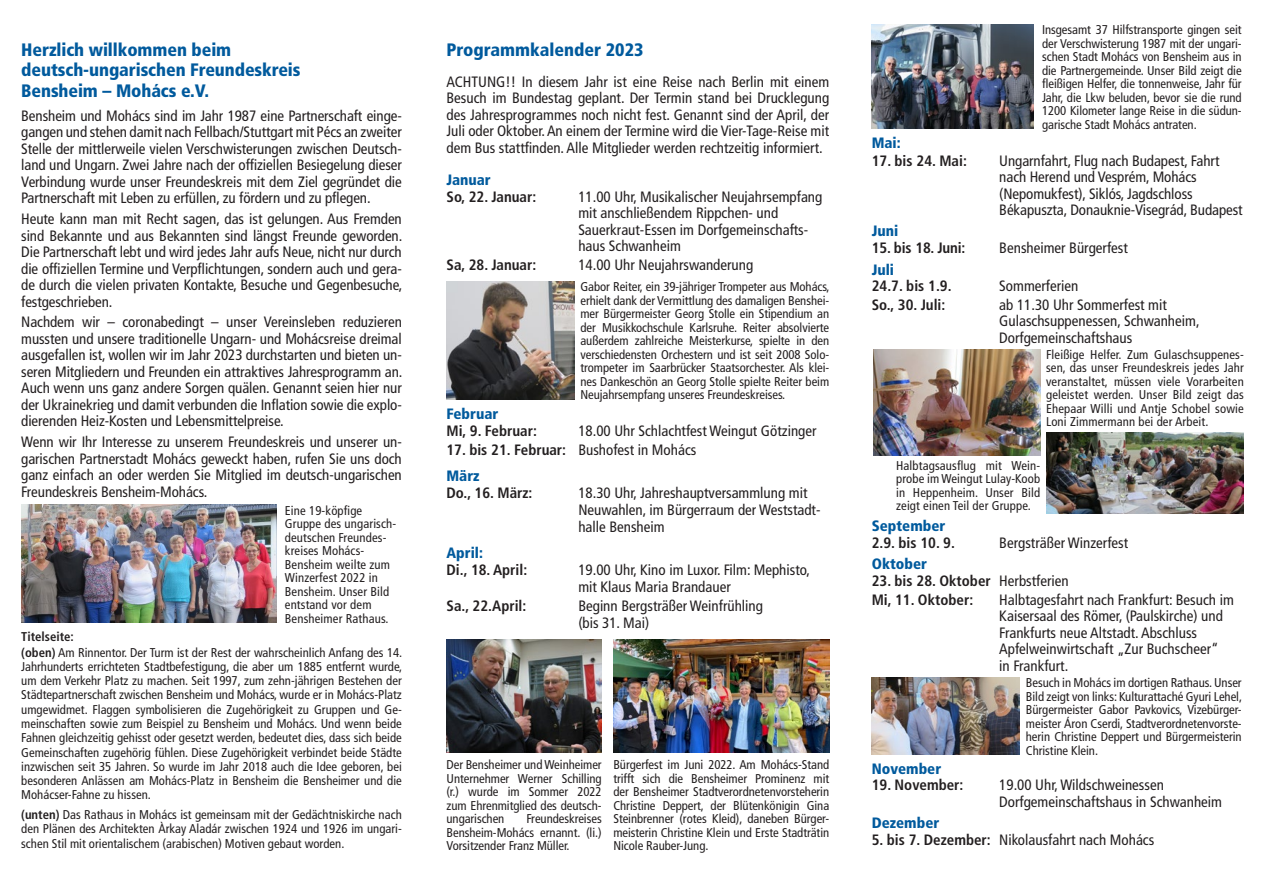
<style>
.page{position:relative;width:1263px;height:893px;background:#fff}
.page>*{position:absolute;margin:0;border:0;box-sizing:border-box;transform-origin:0 0}
.t1{font:900 condensed 18px/19.5px "Frutiger";letter-spacing:-.005em;color:#015a9d}
.t2{font:condensed 15px/16.5px "Frutiger";color:#231f20}
.t3{font:700 condensed 15px/18.6px "Frutiger";color:#231f20}
.t4{font:900 condensed 15px "Frutiger";color:#015a9d}
.t5{font:condensed 12.75px/13.5px "Frutiger";color:#231f20;text-align:justify}
.s1{font-weight:700}
.s2{font-weight:400}
.s3{font-weight:900;color:#015a9d}
</style>
<div class="page">
<img style="left:21px;top:505px;width:255px;height:117px">
<img style="left:872px;top:678px;width:148px;height:76px">
<img style="left:613px;top:639px;width:216px;height:114px">
<img style="left:446px;top:639px;width:156px;height:114px">
<img style="left:1046px;top:432px;width:198px;height:82px">
<img style="left:874px;top:349px;width:166px;height:106px">
<img style="left:446px;top:281px;width:128px;height:118px">
<img style="left:872px;top:25px;width:161px;height:104px">
<h1 class="t1" style="left:21px;top:40px;width:281px">Herzlich willkommen beim deutsch-ungarischen Freundeskreis</h1>
<h1 class="t1" style="left:21px;top:81px;width:189px">Bensheim – Mohács e.V.</h1>
<p class="t2" style="left:21px;top:107px;width:382px;text-align:justify">Bensheim und Mohács sind im Jahr 1987 eine Partnerschaft einge&shy;gangen und stehen damit nach Fellbach/Stuttgart mit Pécs an zweiter Stelle der mittlerweile vielen Verschwisterungen zwischen Deutsch&shy;land und Ungarn. Zwei Jahre nach der offiziellen Besiegelung dieser Verbindung wurde unser Freundeskreis mit dem Ziel gegründet die Partnerschaft mit Leben zu erfüllen, zu fördern und zu pflegen.</p>
<p class="t2" style="left:21px;top:211px;width:383px;text-align:justify">Heute kann man mit Recht sagen, das ist gelungen. Aus Fremden sind Bekannte und aus Bekannten sind längst Freunde geworden.<br>Die Partnerschaft lebt und wird jedes Jahr aufs Neue, nicht nur durch die offiziellen Termine und Verpflichtungen, sondern auch und gera&shy;de durch die vielen privaten Kontakte, Besuche und Gegenbesuche, festgeschrieben.</p>
<p class="t2" style="left:21px;top:314px;width:383px;text-align:justify">Nachdem wir – coronabedingt – unser Vereinsleben reduzieren mussten und unsere traditionelle Ungarn- und Mohácsreise dreimal ausgefallen ist, wollen wir im Jahr 2023 durchstarten und bieten un&shy;seren Mitgliedern und Freunden ein attraktives Jahresprogramm an.<br>Auch wenn uns ganz andere Sorgen quälen. Genannt seien hier nur der Ukrainekrieg und damit verbunden die Inflation sowie die explo&shy;dierenden Heiz-Kosten und Lebensmittelpreise.</p>
<p class="t2" style="left:21px;top:434px;width:382px;text-align:justify">Wenn wir Ihr Interesse zu unserem Freundeskreis und unserer un&shy;garischen Partnerstadt Mohács geweckt haben, rufen Sie uns doch ganz einfach an oder werden Sie Mitglied im deutsch-ungarischen Freundeskreis Bensheim-Mohács.</p>
<p class="t5" style="left:285px;top:503px;width:113px;text-align:left">Eine 19-köpfige<br>Gruppe des ungarisch&shy;deutschen Freundes&shy;kreises Mohács-<br>Bensheim weilte zum<br>Winzerfest 2022 in<br>Bensheim. Unser Bild entstand vor dem<br>Bensheimer Rathaus.</p>
<p class="t5" style="left:21px;top:630px;width:383px;line-height:14.4px;text-align:left"><span class="s1">Titelseite:<br>(oben)</span> Am Rinnentor. Der Turm ist der Rest der wahrscheinlich Anfang des 14.<br>Jahrhunderts errichteten Stadtbefestigung, die aber um 1885 entfernt wurde, um dem Verkehr Platz zu machen. Seit 1997, zum zehn-jährigen Bestehen der Städtepartnerschaft zwischen Bensheim und Mohács, wurde er in Mohács-Platz umgewidmet. Flaggen symbolisieren die Zugehörigkeit zu Gruppen und Ge&shy;meinschaften sowie zum Beispiel zu Bensheim und Mohács. Und wenn beide Fahnen gleichzeitig gehisst oder gesetzt werden, bedeutet dies, dass sich beide Gemeinschaften zugehörig fühlen. Diese Zugehörigkeit verbindet beide Städte inzwischen seit 35 Jahren. So wurde im Jahr 2018 auch die Idee geboren, bei besonderen Anlässen am Mohács-Platz in Bensheim die Bensheimer und die Mohácser-Fahne zu hissen.</p>
<p class="t5" style="left:21px;top:807px;width:382px;line-height:14.9px"><span class="s1">(unten)</span> Das Rathaus in Mohács ist gemeinsam mit der Gedächtniskirche nach den Plänen des Architekten Àrkay Aladár zwischen 1924 und 1926 im ungari&shy;schen Stil mit orientalischem (arabischen) Motiven gebaut worden.</p>
<h1 class="t1" style="left:446px;top:40px;width:198px">Programmkalender 2023</h1>
<p class="t2" style="left:446px;top:74px;width:384px;text-align:justify">ACHTUNG!! In diesem Jahr ist eine Reise nach Berlin mit einem Besuch im Bundestag geplant. Der Termin stand bei Drucklegung des Jahresprogrammes noch nicht fest. Genannt sind der April, der Juli oder Oktober. An einem der Termine wird die Vier-Tage-Reise mit dem Bus stattfinden. Alle Mitglieder werden rechtzeitig informiert.</p>
<p class="t4" style="left:446px;top:170px;width:46px">Januar</p>
<p class="t3" style="left:446px;top:187px;width:91px">So, 22. Januar:</p>
<p class="t2" style="left:578px;top:188px;width:246px">11.00 Uhr, Musikalischer Neujahrsempfang mit anschließendem Rippchen- und Sauerkraut-Essen im Dorfgemeinschafts&shy;haus Schwanheim</p>
<p class="t3" style="left:446px;top:255px;width:91px">Sa, 28. Januar:</p>
<p class="t2" style="left:578px;top:257px;width:176px">14.00 Uhr Neujahrswanderung</p>
<p class="t5" style="left:580px;top:280px;width:251px">Gabor Reiter, ein 39-jähriger Trompeter aus Mohács, erhielt dank der Vermittlung des damaligen Benshei&shy;mer Bürgermeister Georg Stolle ein Stipendium an der Musikkochschule Karlsruhe. Reiter absolvierte außerdem zahlreiche Meisterkurse, spielte in den verschiedensten Orchestern und ist seit 2008 Solo&shy;trompeter im Saarbrücker Staatsorchester. Als klei&shy;nes Dankeschön an Georg Stolle spielte Reiter beim Neujahrsempfang unseres Freundeskreises.</p>
<p class="t4" style="left:446px;top:404px;width:53px">Februar</p>
<p class="t3" style="left:446px;top:421px;width:92px">Mi, 9. Februar:</p>
<p class="t2" style="left:578px;top:422px;width:240px">18.00 Uhr Schlachtfest Weingut Götzinger</p>
<p class="t3" style="left:446px;top:437px;width:251px;line-height:25.8px">17. bis 21. Februar: <span class="s2">Bushofest in Mohács<br></span><span class="s3">März</span></p>
<p class="t3" style="left:446px;top:484px;width:87px">Do., 16. März:</p>
<p class="t2" style="left:578px;top:485px;width:244px">18.30 Uhr, Jahreshauptversammlung mit<br>Neuwahlen, im Bürgerraum der Weststadt&shy;halle Bensheim</p>
<p class="t4" style="left:446px;top:543px;width:38px">April:</p>
<p class="t3" style="left:446px;top:561px;width:82px">Di., 18. April:</p>
<p class="t2" style="left:578px;top:562px;width:233px">19.00 Uhr, Kino im Luxor. Film: Mephisto, mit Klaus Maria Brandauer</p>
<p class="t3" style="left:446px;top:596px;width:81px">Sa., 22.April:</p>
<p class="t2" style="left:578px;top:597px;width:186px;line-height:17.2px">Beginn Bergsträßer Weinfrühling (bis 31. Mai)</p>
<p class="t5" style="left:446px;top:758px;width:157px">Der Bensheimer und Weinheimer Unternehmer Werner Schilling (r.) wurde im Sommer 2022 zum Ehrenmitglied des deutsch&shy;ungarischen</p>
<p class="t5" style="left:446px;top:812px;width:157px;text-indent:80px">Freundeskreises Bensheim-Mohács ernannt. (li.)<br>Vorsitzender Franz Müller.</p>
<p class="t5" style="left:613px;top:758px;width:217px">Bürgerfest im Juni 2022. Am Mohács-Stand trifft sich die Bensheimer Prominenz mit der Bensheimer Stadtverordnetenvorsteherin Christine Deppert, der Blütenkönigin Gina Steinbrenner (rotes Kleid), daneben Bürger&shy;meisterin Christine Klein und Erste Stadträtin Nicole Rauber-Jung.</p>
<p class="t5" style="left:1042px;top:23px;width:201px">Insgesamt 37 Hilfstransporte gingen seit der Verschwisterung 1987 mit der ungari&shy;schen Stadt Mohács von Bensheim aus in die Partnergemeinde. Unser Bild zeigt die fleißigen Helfer, die tonnenweise, Jahr für Jahr, die Lkw beluden, bevor sie die rund 1200 Kilometer lange Reise in die südun&shy;garische Stadt Mohács antraten.</p>
<p class="t4" style="left:872px;top:134px;width:30px">Mai:</p>
<p class="t3" style="left:872px;top:151px;width:97px">17. bis 24. Mai:</p>
<p class="t2" style="left:999px;top:152px;width:245px">Ungarnfahrt, Flug nach Budapest, Fahrt nach Herend und Vesprém, Mohács (Nepomukfest), Siklós, Jagdschloss Békapuszta, Donauknie-Visegrád, Budapest</p>
<p class="t4" style="left:872px;top:222px;width:28px">Juni</p>
<p class="t3" style="left:872px;top:239px;width:95px">15. bis 18. Juni:</p>
<p class="t2" style="left:999px;top:240px;width:130px">Bensheimer Bürgerfest</p>
<p class="t4" style="left:872px;top:260px;width:24px">Juli</p>
<p class="t3" style="left:872px;top:277px;width:81px">24.7. bis 1.9.</p>
<p class="t2" style="left:999px;top:278px;width:81px">Sommerferien</p>
<p class="t3" style="left:872px;top:295px;width:75px">So., 30. Juli:</p>
<p class="t2" style="left:999px;top:296px;width:202px">ab 11.30 Uhr Sommerfest mit<br>Gulaschsuppenessen, Schwanheim,<br>Dorfgemeinschaftshaus</p>
<p class="t5" style="left:1046px;top:348px;width:199px">Fleißige Helfer. Zum Gulaschsuppenes&shy;sen, das unser Freundeskreis jedes Jahr veranstaltet, müssen viele Vorarbeiten geleistet werden. Unser Bild zeigt das Ehepaar Willi und Antje Schobel sowie Loni Zimmermann bei der Arbeit.</p>
<p class="t5" style="left:896px;top:459px;width:146px">Halbtagsausflug mit Wein&shy;probe im Weingut Lulay-Koob in Heppenheim. Unser Bild zeigt einen Teil der Gruppe.</p>
<p class="t4" style="left:872px;top:516px;width:75px">September</p>
<p class="t3" style="left:872px;top:533px;width:85px">2.9. bis 10. 9.</p>
<p class="t2" style="left:999px;top:535px;width:130px">Bergsträßer Winzerfest</p>
<p class="t4" style="left:872px;top:555px;width:57px">Oktober</p>
<p class="t3" style="left:872px;top:571px;width:198px">23. bis 28. Oktober <span class="s2">Herbstferien<br></span>Mi, 11. Oktober:</p>
<p class="t2" style="left:999px;top:591px;width:236px">Halbtagesfahrt nach Frankfurt: Besuch im Kaisersaal des Römer, (Paulskirche) und Frankfurts neue Altstadt. Abschluss Apfelweinwirtschaft „Zur Buchscheer“<br>in Frankfurt.</p>
<p class="t5" style="left:1026px;top:676px;width:218px">Besuch in Mohács im dortigen Rathaus. Unser Bild zeigt von links: Kulturattaché Gyuri Lehel, Bürgermeister Gabor Pavkovics, Vizebürger&shy;meister Áron Cserdi, Stadtverordnetenvorste&shy;herin Christine Deppert und Bürgermeisterin Christine Klein.</p>
<p class="t4" style="left:872px;top:760px;width:71px">November</p>
<p class="t3" style="left:872px;top:776px;width:93px">19. November:</p>
<p class="t2" style="left:999px;top:777px;width:224px">19.00 Uhr, Wildschweinessen<br>Dorfgemeinschaftshaus in Schwanheim</p>
<p class="t4" style="left:872px;top:813px;width:69px">Dezember</p>
<p class="t2" style="left:872px;top:831px;width:284px"><span class="s1">5. bis 7. Dezember:</span> Nikolausfahrt nach Mohács</p>
</div>
